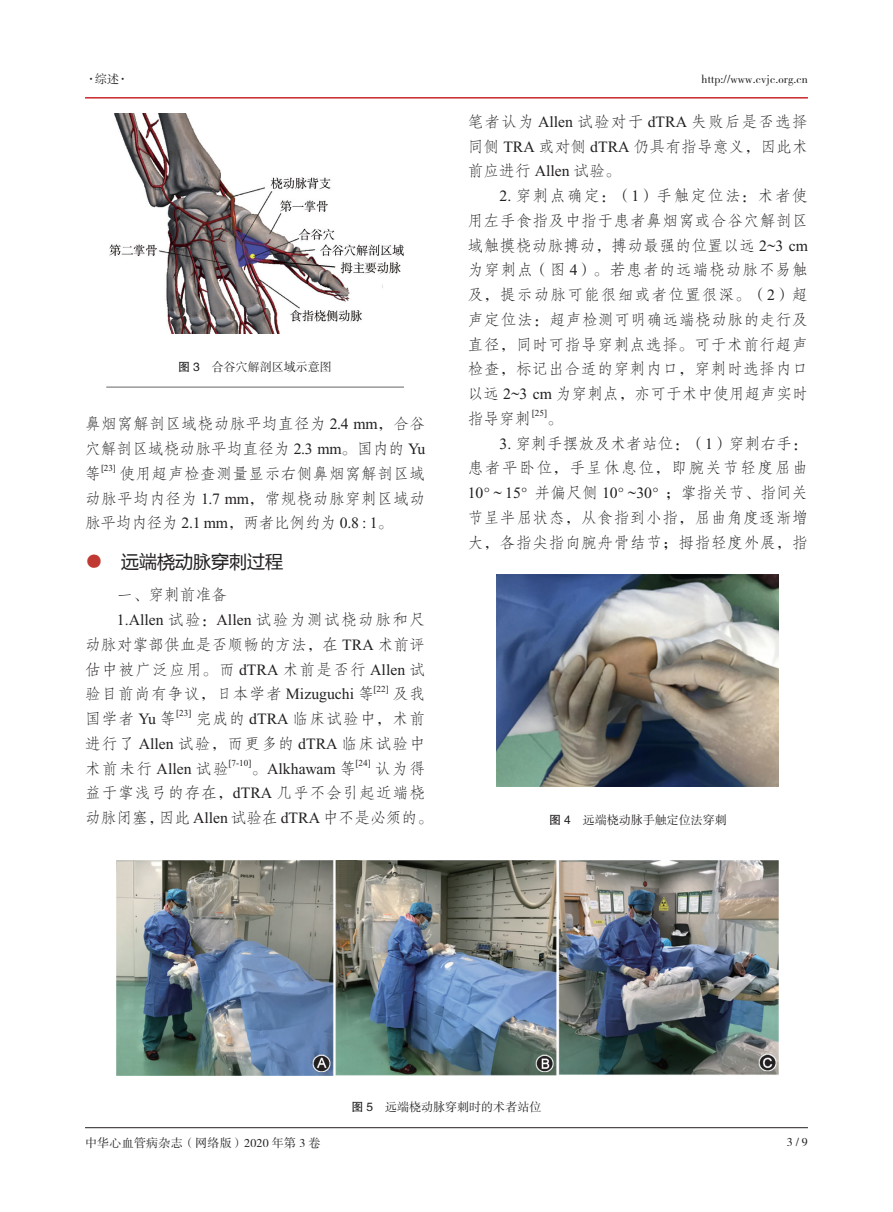
<style>
.page{position:relative;width:893px;height:1212px;background:#fff}
.page>*{position:absolute;margin:0;border:0;box-sizing:border-box;transform-origin:0 0}
.t1{font:18px "Microsoft Ya Hei";color:#231f20}
.正文{font:15.75px/24.8px "FZFSJW GB1 0";letter-spacing:.02em;color:#231f20;text-align:justify}
.正文-2{font:15.75px/24.8px "FZFSJW GB1 0";letter-spacing:.055em;color:#231f20}
.正文-3{font:15.75px "Times New Roman";color:#231f20}
.大标题{font:12px "FZSSK GBK1 0";letter-spacing:.02em;color:#231f20}
.图注{font:12px "FZSSJW GB1 0";color:#231f20}
.大标题-2{font:12px "FZSSJW GB1 0";color:#231f20}
.正文-4{font:9.15px "Times New Roman";color:#231f20}
.s1{font-family:"FZHTJW GB1 0"}
.s2{font-family:"Times New Roman"}
.s3{font-family:"Adobe Song Std";font-weight:300;color:#c03932}
.s4{font-family:"FZFSJW GB1 0"}
.s5{font-family:"FZSSJW GB1 0"}
</style>
<div class="page">
<hr style="left:85px;top:97px;width:723px;height:2px;background:#c9292b">
<hr style="left:85px;top:1127px;width:723px;height:1px;background:#231f20">
<img style="left:117px;top:860px;width:661px;height:216px">
<img style="left:109px;top:113px;width:295px;height:221px">
<hr style="left:106px;top:387px;width:298px;height:1px;background:#231f20">
<img style="left:497px;top:575px;width:282px;height:211px">
<p class="大标题" style="left:85px;top:73px;width:45px">·综述·</p>
<p class="大标题" style="left:702px;top:73px;width:108px">http://www.cvjc.org.cn</p>
<p class="图注" style="left:178px;top:360px;width:155px"><span class="s1">图 3</span> 合谷穴解剖区域示意图</p>
<p class="正文" style="left:85px;top:412px;width:342px">鼻烟窝解剖区域桡动脉平均直径为 <span class="s2">2.4 mm</span>，合谷穴解剖区域桡动脉平均直径为 <span class="s2">2.3 mm</span>。国内的 <span class="s2">Yu</span>等</p>
<p class="正文-4" style="left:101px;top:463px;width:16px">[23]</p>
<p class="正文" style="left:85px;top:461px;width:342px;text-indent:35px">使用超声检查测量显示右侧鼻烟窝解剖区域动脉平均内径为 <span class="s2">1.7 mm</span>，常规桡动脉穿刺区域动脉平均内径为 <span class="s2">2.1 mm</span>，两者比例约为 <span class="s2">0.8 : 1</span>。</p>
<p class="t1" style="left:85px;top:549px;width:200px"><span class="s3">●　</span>远端桡动脉穿刺过程</p>
<p class="正文" style="left:117px;top:583px;width:112px">一、穿刺前准备</p>
<p class="正文" style="left:85px;top:607px;width:342px;text-indent:32px"><span class="s2">1.Allen</span> 试验：<span class="s2">Allen</span> 试验为测试桡动脉和尺动脉对掌部供血是否顺畅的方法，在 <span class="s2">TRA</span> 术前评估中被广泛应用。而 <span class="s2">dTRA</span> 术前是否行 <span class="s2">Allen</span> 试验目前尚有争议，日本学者 <span class="s2">Mizuguchi</span> 等</p>
<p class="正文-4" style="left:373px;top:684px;width:17px">[22]</p>
<p class="正文" style="left:393px;top:682px;width:34px">及我</p>
<p class="正文" style="left:85px;top:706px;width:93px">国学者 <span class="s2">Yu</span> 等</p>
<p class="正文-4" style="left:176px;top:708px;width:17px">[23]</p>
<p class="正文" style="left:85px;top:706px;width:342px;text-indent:111px">完成的 <span class="s2">dTRA</span> 临床试验中，术前进行了 <span class="s2">Allen</span> 试验，而更多的 <span class="s2">dTRA</span> 临床试验中术前未行 <span class="s2">Allen</span> 试验</p>
<p class="正文-4" style="left:228px;top:758px;width:24px">[7-10]</p>
<p class="正文-3" style="left:251px;top:760px;width:106px"><span class="s4">。</span>Alkhawam <span class="s4">等</span></p>
<p class="正文-4" style="left:355px;top:758px;width:17px">[24]</p>
<p class="正文-2" style="left:85px;top:756px;width:350px;text-indent:290px">认为得益于掌浅弓的存在，<span class="s2">dTRA</span> 几乎不会引起近端桡动脉闭塞，因此 <span class="s2">Allen</span> 试验在 <span class="s2">dTRA</span> 中不是必须的。</p>
<p class="正文" style="left:468px;top:109px;width:342px">笔者认为 <span class="s2">Allen</span> 试验对于 <span class="s2">dTRA</span> 失败后是否选择同侧 <span class="s2">TRA</span> 或对侧 <span class="s2">dTRA</span> 仍具有指导意义，因此术前应进行 <span class="s2">Allen</span> 试验。</p>
<p class="正文" style="left:468px;top:184px;width:342px;text-indent:32px"><span class="s2">2.</span> 穿刺点确定：（<span class="s2">1</span>）手触定位法：术者使用左手食指及中指于患者鼻烟窝或合谷穴解剖区域触摸桡动脉搏动，搏动最强的位置以远 <span class="s2">2~3 cm</span>为穿刺点（图 <span class="s2">4</span>）。若患者的远端桡动脉不易触及，提示动脉可能很细或者位置很深。（<span class="s2">2</span>）超声定位法：超声检测可明确远端桡动脉的走行及直径，同时可指导穿刺点选择。可于术前行超声检查，标记出合适的穿刺内口，穿刺时选择内口以远 <span class="s2">2~3 cm</span> 为穿刺点，亦可于术中使用超声实时指导穿刺</p>
<p class="正文-4" style="left:532px;top:408px;width:17px">[25]</p>
<p class="正文" style="left:547px;top:406px;width:17px">。</p>
<p class="正文" style="left:468px;top:431px;width:342px;text-indent:32px"><span class="s2">3.</span> 穿刺手摆放及术者站位：（<span class="s2">1</span>）穿刺右手：患者平卧位，手呈休息位，即腕关节轻度屈曲<span class="s2">10</span><span class="s5">°</span><span class="s2">~ 15</span><span class="s5">°</span>并偏尺侧 <span class="s2">10</span><span class="s5">°</span><span class="s2">~30</span><span class="s5">°</span>；掌指关节、指间关节呈半屈状态，从食指到小指，屈曲角度逐渐增大，各指尖指向腕舟骨结节；拇指轻度外展，指</p>
<p class="图注" style="left:549px;top:813px;width:179px"><span class="s1">图 4</span> 远端桡动脉手触定位法穿刺</p>
<p class="图注" style="left:352px;top:1101px;width:191px"><span class="s1">图 5</span> 远端桡动脉穿刺时的术者站位</p>
<p class="大标题" style="left:85px;top:1136px;width:237px">中华心血管病杂志（网络版）2020 年第 3 卷</p>
<p class="大标题-2" style="left:787px;top:1136px;width:23px">3 / 9</p>
</div>
